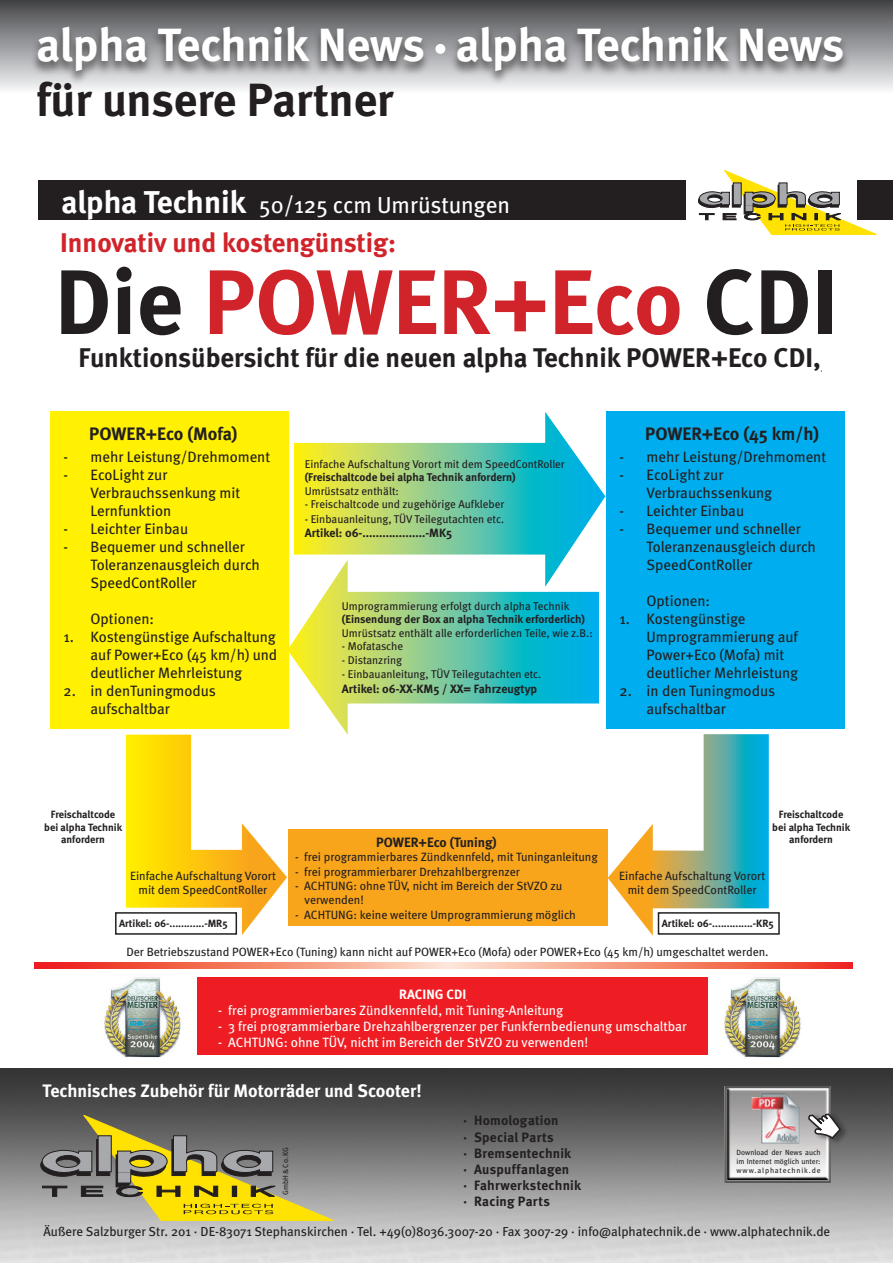
<style>
.page{position:relative;width:893px;height:1263px;background:#fff}
.page>*{position:absolute;margin:0;border:0;box-sizing:border-box;transform-origin:0 0}
.t1{font:700 91.5px "Meta";color:#d1232a}
.t2{font:700 46.5px "Meta";color:#fff}
.t3{font:700 46.5px "Meta";color:#231f20}
.t4{font:700 27px "Meta";color:#231f20}
.t5{font:700 27px "Meta";color:#d1232a}
.t6{font:23.25px "Meta";letter-spacing:-.005em;color:#fff}
.t7{font:700 18px "Meta";letter-spacing:-.005em;color:#fff}
.t8{font:700 18px "Meta";color:#231f20}
.t9{font:15px/18px "Meta";color:#231f20}
.t10{font:13.5px "Meta";color:#fff}
.t11{font:700 13.5px "Meta";letter-spacing:.015em;color:#231f20}
.t12{font:700 13.5px "Meta";letter-spacing:-.005em;color:#231f20}
.t13{font:700 13.5px "Meta";color:#fff}
.t14{font:13.05px "Meta";color:#231f20}
.t15{font:12px "Meta";color:#231f20}
.t16{font:700 12px "Meta";color:#231f20}
.Body_Text{font:11.25px/13.5px "Meta";color:#231f20}
.t17{font:700 11.25px "Meta";color:#231f20}
.t18{font:700 10.5px "Meta";color:#231f20}
.Blocksatz_Fliesstext{font:7.65px "Meta";letter-spacing:.005em;color:#231f20}
.t19{font:7.5px "Meta";color:#231f20}
.t20{font:7.5px "Meta";letter-spacing:.11em;color:#231f20}
.s1{font-weight:700;font-size:31.5px}
.s2{color:#231f20}
.s3{font-weight:700}
</style>
<div class="page">
<img style="left:719px;top:968px;width:86px;height:90px">
<img style="left:99px;top:968px;width:87px;height:90px">
<div style="left:50px;top:411px;width:238px;height:318px;background:#fff101"></div>
<div style="left:606px;top:411px;width:238px;height:318px;background:#00aeef"></div>
<svg style="left:294px;top:412px;width:311px;height:148px"></svg>
<svg style="left:288px;top:560px;width:311px;height:175px"></svg>
<svg style="left:126px;top:735px;width:161px;height:200px"></svg>
<svg style="left:608px;top:734px;width:161px;height:202px"></svg>
<div style="left:115px;top:912px;width:122px;height:23px;border:2px solid #231f20"></div>
<div style="left:288px;top:829px;width:320px;height:97px;background:#f9a51b"></div>
<div style="left:197px;top:977px;width:511px;height:77px;background:#ee1d23"></div>
<svg style="left:34px;top:962px;width:818px;height:6px"></svg>
<div style="left:658px;top:912px;width:122px;height:23px;border:2px solid #231f20"></div>
<div style="left:0;top:0;width:893px;height:94px;background:linear-gradient(to bottom,#434447,#f8f9fb)"></div>
<div style="left:38px;top:181px;width:855px;height:39px;background:#231f20"></div>
<div style="left:29px;top:24px;width:823px;height:62px;background:#231f20;opacity:.75"></div>
<div style="left:435px;top:44px;width:10px;height:10px;background:#fff;border-radius:50%"></div>
<img style="left:0;top:1068px;width:893px;height:195px">
<svg style="left:40px;top:1115px;width:293px;height:105px"></svg>
<div style="left:687px;top:171px;width:170px;height:55px;background:#fff"></div>
<svg style="left:698px;top:170px;width:178px;height:64px"></svg>
<img style="left:724px;top:1086px;width:107px;height:96px">
<img style="left:752px;top:1093px;width:47px;height:50px">
<div style="left:807px;top:1111px;width:43px;height:35px;background:#231f20;opacity:.5"></div>
<svg style="left:801px;top:1103px;width:43px;height:42px"></svg>
<p class="t2" style="left:36px;top:17px;width:809px">alpha Technik News alpha Technik News</p>
<p class="t3" style="left:36px;top:73px;width:358px">für unsere Partner</p>
<p class="t6" style="left:62px;top:191px;width:450px"><span class="s1">alpha Technik</span> 50/125 ccm Umrüstungen</p>
<p class="t5" style="left:60px;top:227px;width:337px">Innovativ und kostengünstig:</p>
<p class="t1" style="left:55px;top:249px;width:784px"><span class="s2">Die</span> POWER+Eco <span class="s2">CDI</span></p>
<p class="t4" style="left:78px;top:342px;width:744px">Funktionsübersicht für die neuen alpha Technik POWER+Eco CDI,</p>
<p class="t8" style="left:89px;top:423px;width:150px">POWER+Eco (Mofa)</p>
<p class="t9" style="left:64px;top:448px;width:208px">- mehr Leistung/Drehmoment</p>
<p class="t9" style="left:91px;top:466px;width:151px;text-indent:-27px">- EcoLight zur<br>Verbrauchssenkung mit<br>Lernfunktion</p>
<p class="t9" style="left:64px;top:520px;width:126px">- Leichter Einbau</p>
<p class="t9" style="left:91px;top:538px;width:171px;text-indent:-27px">- Bequemer und schneller<br>Toleranzenausgleich durch<br>SpeedContRoller</p>
<p class="t9" style="left:91px;top:610px;width:65px">Optionen:</p>
<p class="t9" style="left:91px;top:628px;width:188px;text-align:justify;text-indent:-27px">1. Kostengünstige Aufschaltung auf Power+Eco (45 km/h) und deutlicher Mehrleistung</p>
<p class="t9" style="left:91px;top:682px;width:127px;text-indent:-27px">2. in denTuningmodus aufschaltbar</p>
<p class="Body_Text" style="left:305px;top:457px;width:262px">Einfache Aufschaltung Vorort mit dem SpeedContRoller <span class="s3">(Freischaltcode bei alpha Technik anfordern)<br></span>Umrüstsatz enthält:</p>
<p class="Body_Text" style="left:305px;top:498px;width:201px">- Freischaltcode und zugehörige Aufkleber</p>
<p class="Body_Text" style="left:305px;top:512px;width:201px">- Einbauanleitung, TÜV Teilegutachten etc.</p>
<p class="t16" style="left:305px;top:526px;width:149px">Artikel: 06-...................-MK5</p>
<p class="Body_Text" style="left:342px;top:599px;width:229px">Umprogrammierung erfolgt durch alpha Technik</p>
<p class="t17" style="left:342px;top:613px;width:244px">(Einsendung der Box an alpha Technik erforderlich)</p>
<p class="Body_Text" style="left:342px;top:626px;width:252px">Umrüstsatz enthält alle erforderlichen Teile, wie z.B.:</p>
<p class="Body_Text" style="left:342px;top:640px;width:63px">- Mofatasche</p>
<p class="Body_Text" style="left:342px;top:653px;width:62px">- Distanzring</p>
<p class="Body_Text" style="left:342px;top:668px;width:201px">- Einbauanleitung, TÜV Teilegutachten etc.</p>
<p class="t16" style="left:342px;top:682px;width:197px">Artikel: 06-XX-KM5 / XX= Fahrzeugtyp</p>
<p class="t8" style="left:645px;top:423px;width:175px">POWER+Eco (45 km/h)</p>
<p class="t9" style="left:620px;top:448px;width:208px">- mehr Leistung/Drehmoment</p>
<p class="t9" style="left:647px;top:466px;width:127px;text-indent:-27px">- EcoLight zur<br>Verbrauchssenkung</p>
<p class="t9" style="left:620px;top:502px;width:126px">- Leichter Einbau</p>
<p class="t9" style="left:647px;top:520px;width:171px;text-indent:-27px">- Bequemer und schneller<br>Toleranzenausgleich durch<br>SpeedContRoller</p>
<p class="t9" style="left:647px;top:592px;width:65px">Optionen:</p>
<p class="t9" style="left:647px;top:610px;width:153px;text-indent:-27px">1. Kostengünstige<br>Umprogrammierung auf<br>Power+Eco (Mofa) mit</p>
<p class="t9" style="left:647px;top:664px;width:153px">deutlicher Mehrleistung</p>
<p class="t9" style="left:647px;top:682px;width:130px;text-indent:-27px">2. in den Tuningmodus aufschaltbar</p>
<p class="t18" style="left:51px;top:808px;width:66px">Freischaltcode</p>
<p class="t18" style="left:44px;top:821px;width:79px">bei alpha Technik</p>
<p class="t18" style="left:61px;top:833px;width:45px">anfordern</p>
<p class="t15" style="left:130px;top:869px;width:147px">Einfache Aufschaltung Vorort</p>
<p class="t15" style="left:139px;top:882px;width:130px">mit dem SpeedContRoller</p>
<p class="t18" style="left:119px;top:917px;width:110px">Artikel: 06-............-MR5</p>
<p class="t12" style="left:376px;top:834px;width:122px">POWER+Eco (Tuning)</p>
<p class="t15" style="left:295px;top:850px;width:304px">- frei programmierbares Zündkennfeld, mit Tuninganleitung</p>
<p class="t15" style="left:295px;top:864px;width:226px">- frei programmierbarer Drehzahlbergrenzer</p>
<p class="t15" style="left:295px;top:879px;width:269px">- ACHTUNG: ohne TÜV, nicht im Bereich der StVZO zu</p>
<p class="t15" style="left:305px;top:893px;width:61px">verwenden!</p>
<p class="t15" style="left:295px;top:907px;width:282px">- ACHTUNG: keine weitere Umprogrammierung möglich</p>
<p class="t18" style="left:779px;top:808px;width:66px">Freischaltcode</p>
<p class="t18" style="left:772px;top:821px;width:79px">bei alpha Technik</p>
<p class="t18" style="left:789px;top:833px;width:45px">anfordern</p>
<p class="t15" style="left:619px;top:869px;width:147px">Einfache Aufschaltung Vorort</p>
<p class="t15" style="left:628px;top:882px;width:130px">mit dem SpeedContRoller</p>
<p class="t18" style="left:662px;top:917px;width:114px">Artikel: 06-..............-KR5</p>
<p class="t15" style="left:126px;top:944px;width:644px">Der Betriebszustand POWER+Eco (Tuning) kann nicht auf POWER+Eco (Mofa) oder POWER+Eco (45 km/h) umgeschaltet werden.</p>
<p class="t13" style="left:399px;top:986px;width:69px">RACING CDI</p>
<p class="t10" style="left:218px;top:1002px;width:347px">- frei programmierbares Zündkennfeld, mit Tuning-Anleitung</p>
<p class="t10" style="left:218px;top:1018px;width:470px">- 3 frei programmierbare Drehzahlbergrenzer per Funkfernbedienung umschaltbar</p>
<p class="t10" style="left:218px;top:1034px;width:372px">- ACHTUNG: ohne TÜV, nicht im Bereich der StVZO zu verwenden!</p>
<p class="t7" style="left:43px;top:1080px;width:381px">Technisches Zubehör für Motorräder und Scooter!</p>
<p class="t11" style="left:463px;top:1113px;width:97px">· Homologation</p>
<p class="t11" style="left:463px;top:1129px;width:92px">· Special Parts</p>
<p class="t11" style="left:463px;top:1145px;width:109px">· Bremsentechnik</p>
<p class="t11" style="left:463px;top:1161px;width:107px">· Auspuffanlagen</p>
<p class="t11" style="left:463px;top:1177px;width:119px">· Fahrwerkstechnik</p>
<p class="t11" style="left:463px;top:1194px;width:88px">· Racing Parts</p>
<p class="t14" style="left:44px;top:1223px;width:788px">Äußere Salzburger Str. 201 · DE-83071 Stephanskirchen · Tel. +49(0)8036.3007-20 · Fax 3007-29 · info@alphatechnik.de · www.alphatechnik.de</p>
<p class="Blocksatz_Fliesstext" style="left:281px;top:1195px;width:50px;rotate:-90deg">GmbH &amp; Co. KG</p>
<p class="t19" style="left:737px;top:1148px;width:85px">Download der News auch</p>
<p class="t19" style="left:737px;top:1157px;width:85px">im Internet möglich unter:</p>
<p class="t20" style="left:737px;top:1166px;width:85px">www.alphatechnik.de</p>
</div>
